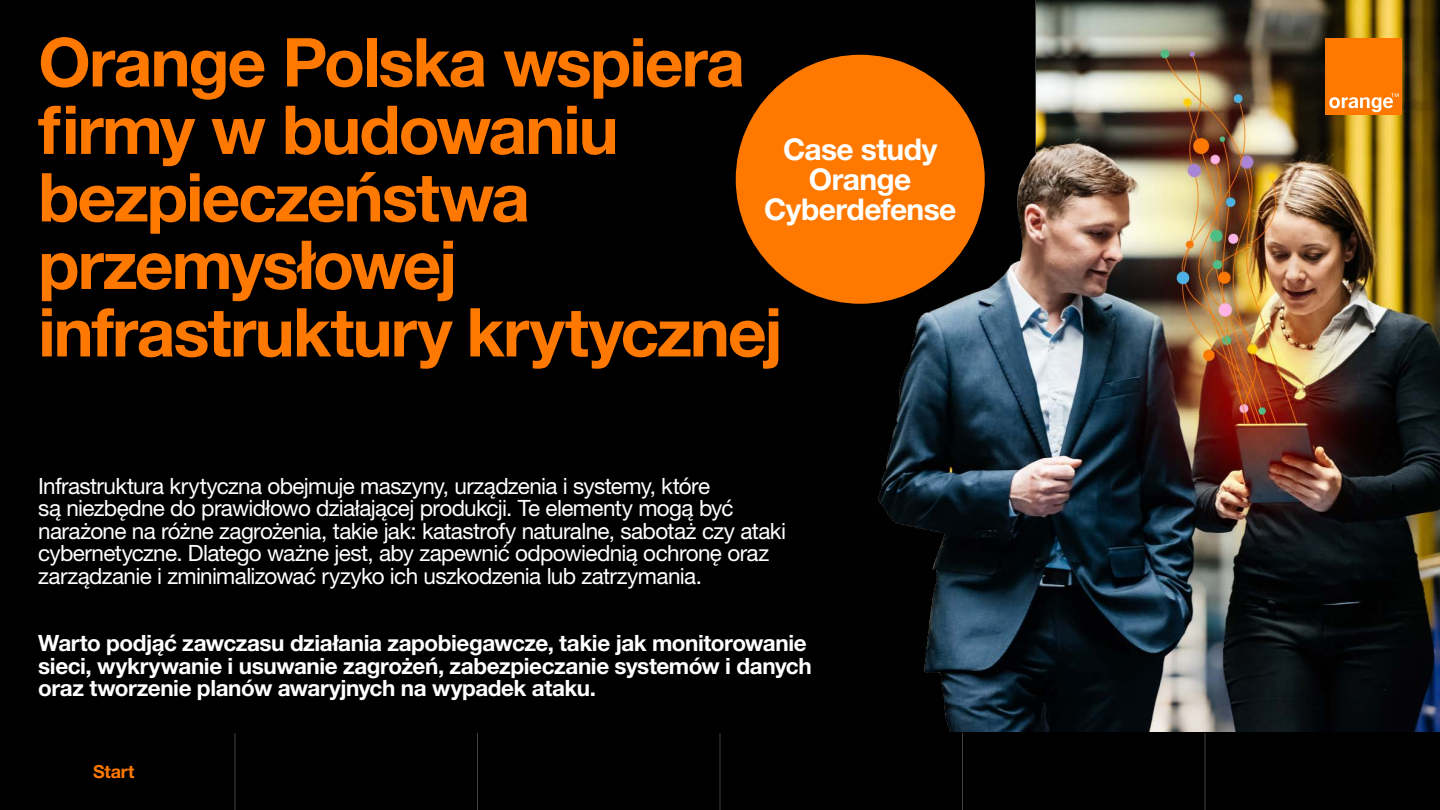
<style>
.page{position:relative;width:1440px;height:810px;background:#fff}
.page>*{position:absolute;margin:0;border:0;box-sizing:border-box;transform-origin:0 0}
.t1{font:700 67.5px/67.5px "Helvetica Neue LT Pro";letter-spacing:-.03em;color:#ff7900}
.t2{font:700 30px/30px "Helvetica Neue LT Pro";letter-spacing:-.02em;color:#fff;text-align:center}
.t3{font:22.5px/22.5px "Helvetica Neue LT Pro";letter-spacing:-.03em;color:#fff}
.t4{font:700 22.5px/22.5px "Helvetica Neue LT Pro";letter-spacing:-.02em;color:#fff}
.t5{font:700 18px "Helvetica Neue LT Pro";letter-spacing:-.01em;color:#ff7900}
</style>
<div class="page">
<div style="left:0;top:0;width:1440px;height:733px;background:#000"></div>
<img style="left:783px;top:0;width:657px;height:732px">
<div style="left:736px;top:55px;width:249px;height:249px;background:#ff7900;border-radius:50%"></div>
<div style="left:1325px;top:38px;width:77px;height:77px;background:#ff7900"></div>
<svg style="left:1329px;top:93px;width:70px;height:19px"></svg>
<div style="left:0;top:733px;width:1440px;height:77px;background:#000"></div>
<hr style="left:235px;top:733px;width:1px;height:77px;background:#fff">
<hr style="left:477px;top:733px;width:1px;height:77px;background:#fff">
<hr style="left:962px;top:733px;width:1px;height:77px;background:#fff">
<hr style="left:720px;top:733px;width:1px;height:77px;background:#fff">
<hr style="left:1205px;top:733px;width:1px;height:77px;background:#fff">
<h1 class="t1" style="left:38px;top:27px;width:746px">Orange Polska wspiera firmy w budowaniu bezpieczeństwa przemysłowej infrastruktury krytycznej</h1>
<h2 class="t2" style="left:764px;top:134px;width:194px">Case study<br>Orange<br>Cyberdefense</h2>
<p class="t3" style="left:38px;top:474px;width:749px">Infrastruktura krytyczna obejmuje maszyny, urządzenia i systemy, które<br>są niezbędne do prawidłowo działającej produkcji. Te elementy mogą być narażone na różne zagrożenia, takie jak: katastrofy naturalne, sabotaż czy ataki cybernetyczne. Dlatego ważne jest, aby zapewnić odpowiednią ochronę oraz zarządzanie i zminimalizować ryzyko ich uszkodzenia lub zatrzymania.</p>
<p class="t4" style="left:38px;top:631px;width:775px">Warto podjąć zawczasu działania zapobiegawcze, takie jak monitorowanie sieci, wykrywanie i usuwanie zagrożeń, zabezpieczanie systemów i danych oraz tworzenie planów awaryjnych na wypadek ataku.</p>
<p class="t5" style="left:93px;top:761px;width:43px">Start</p>
</div>
